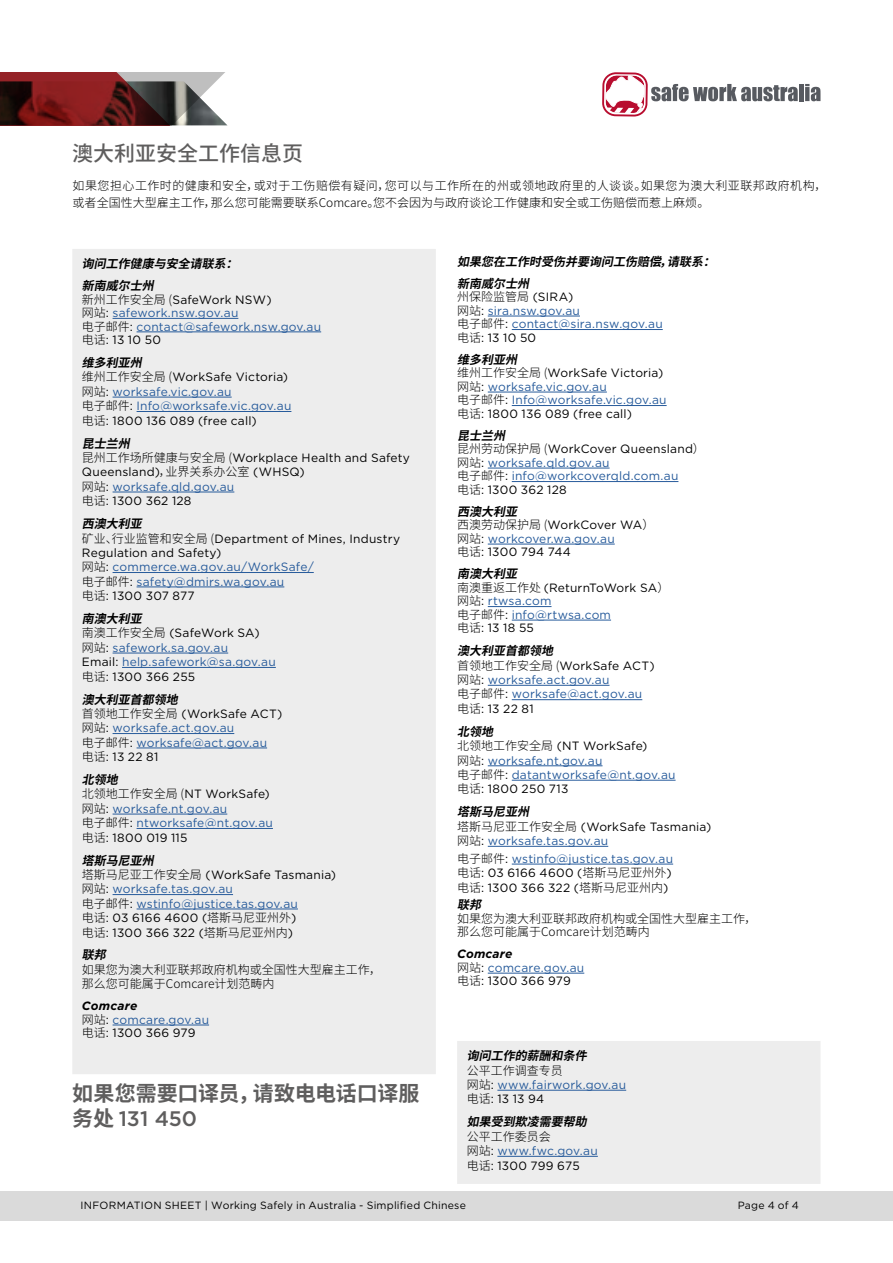
<style>
.page{position:relative;width:893px;height:1263px;background:#fff}
.page>*{position:absolute;margin:0;border:0;box-sizing:border-box;transform-origin:0 0}
.t1{font:700 21px/25.2px "Source Han Sans SC";letter-spacing:-.01em;color:#5f5e5e}
.t2{font:500 21px "Source Han Sans SC";color:#5f5e5e}
.t3{font:12px/14.4px "Gotham";letter-spacing:.015em;color:#275b9b}
.t4{font:12px/14.4px "Gotham";letter-spacing:.015em;color:#000}
.t5{font:300 12px/16.5px "Source Han Sans SC";letter-spacing:.04em;color:#000}
.t6{font:300 12px/14.4px "Source Han Sans SC";color:#000}
.t7{font:italic 700 12px "Source Han Sans SC";color:#000}
.t8{font:10.5px "Gotham";letter-spacing:.02em;color:#000}
.s1{font-family:"Source Han Sans SC";font-weight:700;font-style:italic;color:#000}
.s2{font-family:"Source Han Sans SC";font-weight:300;color:#000}
.s3{color:#000}
.s4{font-family:"Source Han Sans SC";font-weight:700;font-style:italic}
.s5{font-family:"Source Han Sans SC";font-weight:300}
.s6{color:#275b9b}
.s7{font-weight:700;font-style:italic}
.s8{font-weight:700;font-style:italic;color:#000}
.s9{font-family:"Gotham";font-weight:500}
</style>
<div class="page">
<svg style="left:0;top:72px;width:225px;height:9px;background:#a96c6e"></svg>
<img style="left:0;top:81px;width:227px;height:44px">
<div style="left:602px;top:72px;width:46px;height:45px;border:2px solid #b80d2f;border-radius:13px"></div>
<svg style="left:651px;top:84px;width:147px;height:17px"></svg>
<div style="left:799px;top:84px;width:5px;height:17px;background:#575a60"></div>
<svg style="left:805px;top:84px;width:15px;height:17px"></svg>
<svg style="left:605px;top:75px;width:40px;height:38px"></svg>
<div style="left:1px;top:1191px;width:892px;height:29px;background:#dadada"></div>
<div style="left:72px;top:249px;width:364px;height:825px;background:#ededed"></div>
<hr style="left:488px;top:316px;width:92px;height:1px;background:#275b9b">
<hr style="left:512px;top:329px;width:151px;height:1px;background:#275b9b">
<hr style="left:488px;top:392px;width:119px;height:1px;background:#275b9b">
<hr style="left:512px;top:405px;width:155px;height:1px;background:#275b9b">
<hr style="left:488px;top:468px;width:122px;height:1px;background:#275b9b">
<hr style="left:512px;top:481px;width:166px;height:1px;background:#275b9b">
<hr style="left:488px;top:544px;width:127px;height:1px;background:#275b9b">
<hr style="left:488px;top:606px;width:63px;height:1px;background:#275b9b">
<hr style="left:512px;top:620px;width:99px;height:1px;background:#275b9b">
<hr style="left:488px;top:685px;width:121px;height:1px;background:#275b9b">
<hr style="left:512px;top:699px;width:130px;height:1px;background:#275b9b">
<hr style="left:488px;top:765px;width:114px;height:1px;background:#275b9b">
<hr style="left:512px;top:780px;width:164px;height:1px;background:#275b9b">
<hr style="left:488px;top:846px;width:120px;height:1px;background:#275b9b">
<hr style="left:512px;top:864px;width:161px;height:1px;background:#275b9b">
<hr style="left:488px;top:973px;width:96px;height:1px;background:#275b9b">
<div style="left:457px;top:1041px;width:363px;height:143px;background:#ededed"></div>
<h1 class="t2" style="left:72px;top:142px;width:232px">澳大利亚安全工作信息页</h1>
<p class="t5" style="left:73px;top:178px;width:755px">如果您担心工作时的健康和安全，或对于工伤赔偿有疑问，您可以与工作所在的州或领地政府里的人谈谈。如果您为澳大利亚联邦政府机构，或者全国性大型雇主工作，那么您可能需要联系Comcare。您不会因为与政府谈论工作健康和安全或工伤赔偿而惹上麻烦。</p>
<p class="t7" style="left:82px;top:257px;width:164px">询问工作健康与安全请联系：</p>
<p class="t3" style="left:82px;top:279px;width:241px;line-height:13.5px"><span class="s1">新南威尔士州<br></span><span class="s2">新州工作安全局 (</span><span class="s3">SafeWork NSW)<br></span><span class="s2">网站</span><span class="s3">:</span> safework.nsw.gov.au<br><span class="s2">电子邮件</span><span class="s3">:</span> contact@safework.nsw.gov.au<span class="s2">电话</span><span class="s3">: 13 10 50</span></p>
<p class="t3" style="left:82px;top:355px;width:211px"><span class="s1">维多利亚州<br></span><span class="s2">维州工作安全局 (</span><span class="s3">WorkSafe Victoria)</span><span class="s2">网站</span><span class="s3">:</span> worksafe.vic.gov.au<br><span class="s2">电子邮件</span><span class="s3">:</span> Info@worksafe.vic.gov.au<span class="s2">电话</span><span class="s3">: 1800 136 089 (free call)</span></p>
<p class="t4" style="left:82px;top:436px;width:330px"><span class="s4">昆士兰州<br></span><span class="s5">昆州工作场所健康与安全局 (</span>Workplace Health and Safety<br>Queensland)<span class="s5">，业界关系办公室</span> (WHSQ)<br><span class="s5">网站</span>: <span class="s6">worksafe.qld.gov.au<br></span><span class="s5">电话</span>: 1300 362 128</p>
<p class="t4" style="left:82px;top:516px;width:320px"><span class="s4">西澳大利亚<br></span><span class="s5">矿业、行业监管和安全局 (</span>Department of Mines, Industry<br>Regulation and Safety)<br><span class="s5">网站</span>: <span class="s6">commerce.wa.gov.au/WorkSafe/<br></span><span class="s5">电子邮件</span>: <span class="s6">safety@dmirs.wa.gov.au<br></span><span class="s5">电话</span>: 1300 307 877</p>
<p class="t3" style="left:82px;top:611px;width:195px"><span class="s1">南澳大利亚<br></span><span class="s2">南澳工作安全局</span> <span class="s3">(SafeWork SA)<br></span><span class="s2">网站</span><span class="s3">:</span> safework.sa.gov.au<br><span class="s3">Email:</span> help.safework@sa.gov.au<span class="s2">电话</span><span class="s3">: 1300 366 255</span></p>
<p class="t3" style="left:82px;top:692px;width:202px"><span class="s1">澳大利亚首都领地<br></span><span class="s2">首领地工作安全局</span> <span class="s3">(WorkSafe ACT)</span><span class="s2">网站</span><span class="s3">:</span> worksafe.act.gov.au<br><span class="s2">电子邮件</span><span class="s3">:</span> worksafe@act.gov.au<br><span class="s2">电话</span><span class="s3">: 13 22 81</span></p>
<p class="t3" style="left:82px;top:772px;width:193px"><span class="s1">北领地<br></span><span class="s2">北领地工作安全局 (</span><span class="s3">NT WorkSafe)</span><span class="s2">网站</span><span class="s3">:</span> worksafe.nt.gov.au<br><span class="s2">电子邮件</span><span class="s3">:</span> ntworksafe@nt.gov.au<span class="s2">电话</span><span class="s3">: 1800 019 115</span></p>
<p class="t4" style="left:82px;top:853px;width:256px"><span class="s4">塔斯马尼亚州<br></span><span class="s5">塔斯马尼亚工作安全局</span> (WorkSafe Tasmania)<span class="s5">网站</span>: <span class="s6">worksafe.tas.gov.au<br></span><span class="s5">电子邮件</span>: <span class="s6">wstinfo@justice.tas.gov.au<br></span><span class="s5">电话</span>: 03 6166 4600 (<span class="s5">塔斯马尼亚州外</span>)<br><span class="s5">电话</span>: 1300 366 322 (<span class="s5">塔斯马尼亚州内</span>)</p>
<p class="t6" style="left:82px;top:948px;width:301px"><span class="s7">联邦<br></span>如果您为澳大利亚联邦政府机构或全国性大型雇主工作，那么您可能属于Comcare计划范畴内</p>
<h4 class="t3" style="left:82px;top:999px;width:129px;line-height:13.5px"><span class="s8">Comcare<br></span><span class="s2">网站</span><span class="s3">:</span> comcare.gov.au<span class="s2">电话</span><span class="s3">: 1300 366 979</span></h4>
<h2 class="t1" style="left:72px;top:1081px;width:349px">如果您需要口译员，请致电电话口译服务处 <span class="s9">131 450</span></h2>
<p class="t7" style="left:457px;top:255px;width:266px">如果您在工作时受伤并要询问工伤赔偿，请联系：</p>
<p class="t3" style="left:457px;top:277px;width:207px;line-height:13.5px"><span class="s1">新南威尔士州<br></span><span class="s2">州保险监管局</span> <span class="s3">(SIRA)<br></span><span class="s2">网站</span><span class="s3">:</span> sira.nsw.gov.au<br><span class="s2">电子邮件</span><span class="s3">:</span> contact@sira.nsw.gov.au<span class="s2">电话</span><span class="s3">: 13 10 50</span></p>
<h4 class="t3" style="left:457px;top:353px;width:211px;line-height:13.5px"><span class="s1">维多利亚州<br></span><span class="s2">维州工作安全局 (</span><span class="s3">WorkSafe Victoria)</span><span class="s2">网站</span><span class="s3">:</span> worksafe.vic.gov.au<br><span class="s2">电子邮件</span><span class="s3">:</span> Info@worksafe.vic.gov.au<span class="s2">电话</span><span class="s3">: 1800 136 089 (free call)</span></h4>
<p class="t3" style="left:457px;top:429px;width:249px;line-height:13.5px"><span class="s1">昆士兰州<br></span><span class="s2">昆州劳动保护局 (</span><span class="s3">WorkCover Queensland</span><span class="s2">）网站</span><span class="s3">:</span> worksafe.qld.gov.au<br><span class="s2">电子邮件</span><span class="s3">:</span> info@workcoverqld.com.au<br><span class="s2">电话</span><span class="s3">: 1300 362 128</span></p>
<p class="t4" style="left:457px;top:505px;width:199px;line-height:13.5px"><span class="s4">西澳大利亚<br></span><span class="s5">西澳劳动保护局 (</span>WorkCover WA<span class="s5">）网站</span>: <span class="s6">workcover.wa.gov.au<br></span><span class="s5">电话</span>: 1300 794 744</p>
<p class="t4" style="left:457px;top:567px;width:214px;line-height:13.5px"><span class="s4">南澳大利亚<br></span><span class="s5">南澳重返工作处</span> (ReturnToWork SA<span class="s5">）网站</span>: <span class="s6">rtwsa.com<br></span><span class="s5">电子邮件</span>: <span class="s6">info@rtwsa.com<br></span><span class="s5">电话</span>: 13 18 55</p>
<p class="t3" style="left:457px;top:644px;width:199px"><span class="s1">澳大利亚首都领地<br></span><span class="s2">首领地工作安全局 (</span><span class="s3">WorkSafe ACT)</span><span class="s2">网站</span><span class="s3">:</span> worksafe.act.gov.au<br><span class="s2">电子邮件</span><span class="s3">:</span> worksafe@act.gov.au<span class="s2">电话</span><span class="s3">: 13 22 81</span></p>
<p class="t3" style="left:457px;top:724px;width:220px"><span class="s1">北领地<br></span><span class="s2">北领地工作安全局</span> <span class="s3">(NT WorkSafe)<br></span><span class="s2">网站</span><span class="s3">:</span> worksafe.nt.gov.au<br><span class="s2">电子邮件</span><span class="s3">:</span> datantworksafe@nt.gov.au<span class="s2">电话</span><span class="s3">: 1800 250 713</span></p>
<p class="t4" style="left:457px;top:805px;width:256px"><span class="s4">塔斯马尼亚州<br></span><span class="s5">塔斯马尼亚工作安全局</span> (WorkSafe Tasmania)<span class="s5">网站</span>: <span class="s6">worksafe.tas.gov.au</span></p>
<p class="t3" style="left:457px;top:851px;width:218px"><span class="s2">电子邮件</span><span class="s3">:</span> wstinfo@justice.tas.gov.au</p>
<p class="t4" style="left:457px;top:865px;width:216px"><span class="s5">电话</span>: 03 6166 4600 (<span class="s5">塔斯马尼亚州外</span>)<span class="s5">电话</span>: 1300 366 322 (<span class="s5">塔斯马尼亚州内</span>)</p>
<p class="t6" style="left:457px;top:898px;width:301px;line-height:13.5px"><span class="s7">联邦<br></span>如果您为澳大利亚联邦政府机构或全国性大型雇主工作，那么您可能属于Comcare计划范畴内</p>
<h4 class="t3" style="left:457px;top:947px;width:129px;line-height:13.5px"><span class="s8">Comcare<br></span><span class="s2">网站</span><span class="s3">:</span> comcare.gov.au<span class="s2">电话</span><span class="s3">: 1300 366 979</span></h4>
<p class="t3" style="left:467px;top:1048px;width:161px"><span class="s1">询问工作的薪酬和条件<br></span><span class="s2">公平工作调查专员<br>网站</span><span class="s3">:</span> www.fairwork.gov.au<span class="s2">电话</span><span class="s3">: 13 13 94</span></p>
<p class="t3" style="left:467px;top:1114px;width:133px"><span class="s1">如果受到欺凌需要帮助</span><span class="s2">公平工作委员会<br>网站</span><span class="s3">:</span> www.fwc.gov.au<span class="s2">电话</span><span class="s3">: 1300 799 675</span></p>
<p class="t8" style="left:81px;top:1199px;width:387px">INFORMATION SHEET | Working Safely in Australia - Simplified Chinese</p>
<p class="t8" style="left:738px;top:1199px;width:63px">Page 4 of 4</p>
</div>
